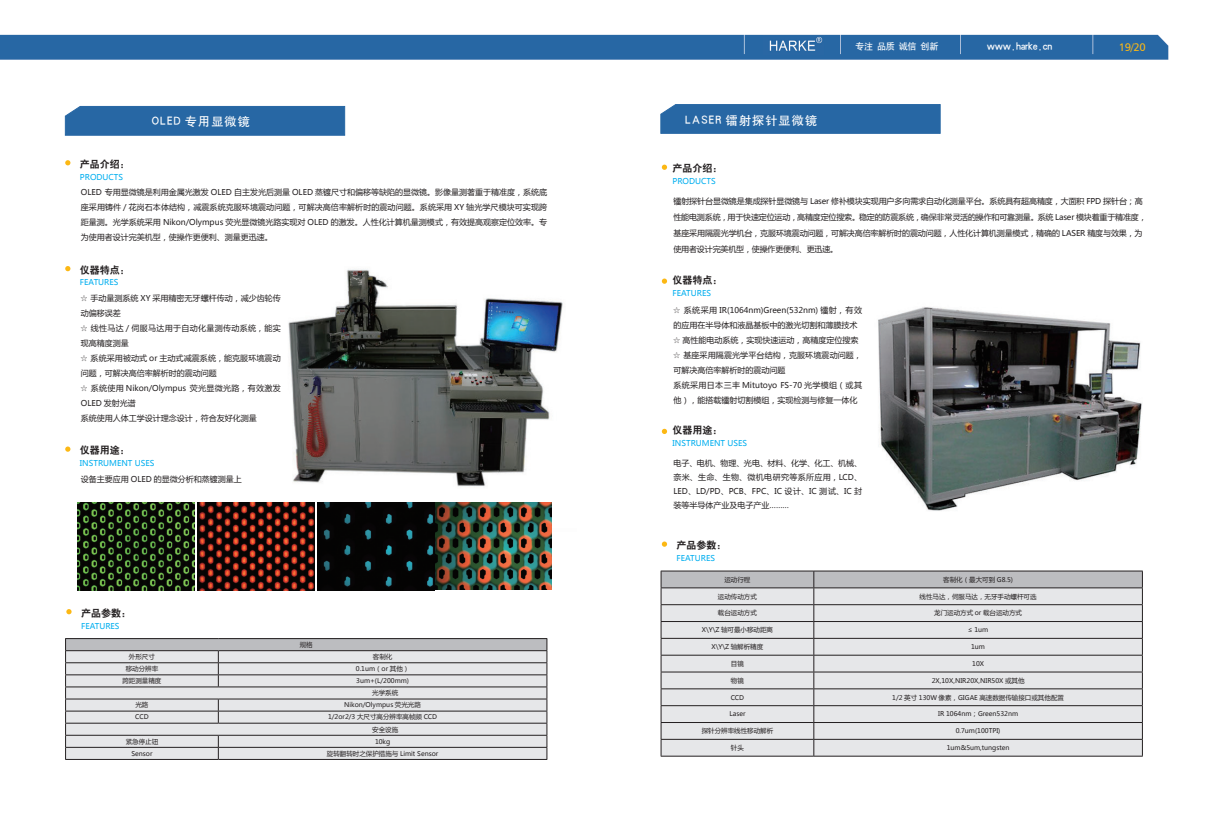
<style>
.page{position:relative;width:1208px;height:825px;background:#fff}
.page>*{position:absolute;margin:0;border:0;box-sizing:border-box;transform-origin:0 0}
.t1{font:12px "H Yb 1 gj";letter-spacing:.1em;color:#fff}
.t2{font:11px "H Yb 1 gj";letter-spacing:-.03em;color:#fff}
.t3{font:11px "Humanist 777 BT Roman B";color:#fcb814}
.t4{font:10px "H Yb 2 gj";color:#231f20}
.t5{font:9px "H Yb 1 gj";letter-spacing:-.03em;color:#fff}
.t6{font:8px/15px "Microsoft Ya Hei";color:#231f20}
.t7{font:8px "Microsoft Ya Hei";color:#00aeef}
.t8{font:6.5px/12.1px "Microsoft Ya Hei";color:#231f20}
</style>
<div class="page">
<img style="left:0;top:34px;width:1169px;height:26px">
<img style="left:764px;top:35px;width:60px;height:19px">
<img style="left:267px;top:269px;width:296px;height:263px">
<svg style="left:65px;top:160px;width:5px;height:5px"></svg>
<div style="left:65px;top:106px;width:280px;height:29px;background:#2767a4"></div>
<svg style="left:65px;top:266px;width:5px;height:5px"></svg>
<svg style="left:65px;top:446px;width:5px;height:6px"></svg>
<img style="left:77px;top:503px;width:117px;height:87px">
<img style="left:197px;top:503px;width:117px;height:87px">
<img style="left:317px;top:503px;width:117px;height:87px">
<img style="left:436px;top:503px;width:115px;height:86px">
<div style="left:66px;top:639px;width:481px;height:12px;background:#bcbdc0"></div>
<svg style="left:66px;top:651px;width:480px;height:108px;background:#e0e1e3"></svg>
<hr style="left:65px;top:662px;width:153px;height:1px;background:#231f20">
<hr style="left:218px;top:662px;width:329px;height:1px;background:#231f20">
<hr style="left:65px;top:674px;width:153px;height:1px;background:#231f20">
<hr style="left:218px;top:674px;width:329px;height:1px;background:#231f20">
<svg style="left:218px;top:651px;width:1px;height:35px"></svg>
<hr style="left:65px;top:686px;width:153px;height:1px;background:#231f20">
<hr style="left:218px;top:686px;width:329px;height:1px;background:#231f20">
<hr style="left:65px;top:699px;width:153px;height:1px;background:#231f20">
<hr style="left:218px;top:699px;width:329px;height:1px;background:#231f20">
<hr style="left:65px;top:711px;width:153px;height:1px;background:#231f20">
<hr style="left:218px;top:711px;width:329px;height:1px;background:#231f20">
<svg style="left:218px;top:699px;width:1px;height:24px"></svg>
<hr style="left:65px;top:723px;width:153px;height:1px;background:#231f20">
<hr style="left:218px;top:723px;width:329px;height:1px;background:#231f20">
<hr style="left:65px;top:735px;width:153px;height:1px;background:#231f20">
<hr style="left:218px;top:735px;width:329px;height:1px;background:#231f20">
<hr style="left:65px;top:747px;width:153px;height:1px;background:#231f20">
<hr style="left:218px;top:747px;width:329px;height:1px;background:#231f20">
<svg style="left:218px;top:736px;width:1px;height:23px"></svg>
<hr style="left:65px;top:759px;width:153px;height:1px;background:#231f20">
<hr style="left:218px;top:759px;width:329px;height:1px;background:#231f20">
<svg style="left:65px;top:639px;width:1px;height:120px"></svg>
<hr style="left:65px;top:638px;width:153px;height:1px;background:#231f20">
<hr style="left:218px;top:638px;width:329px;height:1px;background:#231f20">
<svg style="left:546px;top:639px;width:1px;height:120px"></svg>
<hr style="left:65px;top:650px;width:153px;height:1px;background:#231f20">
<hr style="left:218px;top:650px;width:329px;height:1px;background:#231f20">
<svg style="left:66px;top:609px;width:6px;height:5px"></svg>
<hr style="left:660px;top:756px;width:154px;height:1px;background:#231f20">
<hr style="left:814px;top:756px;width:328px;height:1px;background:#231f20">
<svg style="left:660px;top:571px;width:483px;height:185px;background:#d6d7d9"></svg>
<hr style="left:660px;top:587px;width:154px;height:1px;background:#231f20">
<hr style="left:814px;top:587px;width:328px;height:1px;background:#231f20">
<svg style="left:662px;top:541px;width:5px;height:6px"></svg>
<div style="left:660px;top:104px;width:280px;height:30px;background:#2767a4"></div>
<svg style="left:662px;top:279px;width:5px;height:5px"></svg>
<svg style="left:662px;top:429px;width:5px;height:5px"></svg>
<svg style="left:662px;top:165px;width:5px;height:5px"></svg>
<img style="left:878px;top:307px;width:264px;height:204px">
<h1 class="t1" style="left:152px;top:116px;width:100px">OLED 专用显微镜</h1>
<p class="t4" style="left:80px;top:159px;width:51px">产品介绍：</p>
<p class="t7" style="left:80px;top:171px;width:45px">PRODUCTS</p>
<p class="t6" style="left:81px;top:184px;width:468px;text-align:justify">OLED 专用显微镜是利用金属光激发 OLED 自主发光后测量 OLED 蒸镀尺寸和偏移等缺陷的显微镜。影像量测著重于精准度，系统底座采用铸件 / 花岗石本体结构，减震系统克服环境震动问题，可解决高倍率解析时的震动问题。系统采用 XY 轴光学尺模块可实现跨距量测。光学系统采用 Nikon/Olympus 荧光显微镜光路实现对 OLED 的激发。人性化计算机量测模式，有效提高观察定位效率。专为使用者设计完美机型，使操作更便利、测量更迅速。</p>
<p class="t4" style="left:80px;top:265px;width:51px">仪器特点：</p>
<p class="t7" style="left:80px;top:277px;width:40px">FEATURES</p>
<p class="t6" style="left:81px;top:291px;width:201px">☆ 手动量测系统 XY 采用精密无牙螺杆传动，减少齿轮传动偏移误差<br>☆ 线性马达 / 伺服马达用于自动化量测传动系统，能实现高精度测量<br>☆ 系统采用被动式 or 主动式减震系统，能克服环境震动问题，可解决高倍率解析时的震动问题<br>☆ 系统使用 Nikon/Olympus 荧光显微光路，有效激发<br>OLED 发射光谱<br>系统使用人体工学设计理念设计，符合友好化测量</p>
<p class="t4" style="left:80px;top:445px;width:51px">仪器用途：</p>
<p class="t7" style="left:80px;top:458px;width:76px">INSTRUMENT USES</p>
<p class="t6" style="left:81px;top:471px;width:163px">设备主要应用 OLED 的显微分析和蒸镀测量上</p>
<p class="t4" style="left:81px;top:608px;width:51px">产品参数：</p>
<p class="t7" style="left:81px;top:620px;width:40px">FEATURES</p>
<p class="t8" style="left:300px;top:638px;width:14px">规格</p>
<p class="t8" style="left:129px;top:650px;width:27px">外形尺寸</p>
<p class="t8" style="left:373px;top:650px;width:21px">客制化</p>
<p class="t8" style="left:126px;top:662px;width:34px">移动分辨率</p>
<p class="t8" style="left:356px;top:662px;width:55px">0.1um（or 其他）</p>
<p class="t8" style="left:122px;top:675px;width:40px">跨距测量精度</p>
<p class="t8" style="left:372px;top:675px;width:38px;text-indent:-16px">3um+(L/200mm)光学系统</p>
<p class="t8" style="left:135px;top:699px;width:14px">光路</p>
<p class="t8" style="left:344px;top:699px;width:78px">Nikon/Olympus 荧光光路</p>
<p class="t8" style="left:135px;top:711px;width:15px">CCD</p>
<p class="t8" style="left:372px;top:711px;width:67px;text-indent:-44px">1/2or2/3 大尺寸高分辨率高帧频 CCD安全设施</p>
<p class="t8" style="left:126px;top:735px;width:34px">紧急停止钮</p>
<p class="t8" style="left:375px;top:735px;width:17px">10kg</p>
<p class="t8" style="left:131px;top:747px;width:23px">Sensor</p>
<p class="t8" style="left:327px;top:747px;width:113px">旋转翻转时之保护措施与 Limit Sensor</p>
<h1 class="t1" style="left:685px;top:114px;width:133px">LASER 镭射探针显微镜</h1>
<p class="t4" style="left:672px;top:163px;width:51px">产品介绍：</p>
<p class="t7" style="left:672px;top:176px;width:45px">PRODUCTS</p>
<p class="t5" style="left:855px;top:41px;width:84px">专注 品质 诚信 创新</p>
<h2 class="t2" style="left:986px;top:41px;width:67px">www.harke.cn</h2>
<h2 class="t3" style="left:1119px;top:40px;width:28px">19/20</h2>
<p class="t6" style="left:673px;top:193px;width:475px;line-height:16px">镭射探针台显微镜是集成探针显微镜与 Laser 修补模块实现用户多向需求自动化测量平台。系统具有超高精度，大面积 FPD 探针台；高性能电测系统，用于快速定位运动，高精度定位搜索。稳定的防震系统，确保非常灵活的操作和可靠测量。系统 Laser 模块着重于精准度，基座采用隔震光学机台，克服环境震动问题，可解决高倍率解析时的震动问题，人性化计算机测量模式，精确的 LASER 精度与效果，为使用者设计完美机型，使操作更便利、更迅速。</p>
<p class="t4" style="left:672px;top:275px;width:51px">仪器特点：</p>
<p class="t7" style="left:672px;top:288px;width:40px">FEATURES</p>
<p class="t6" style="left:673px;top:302px;width:190px">☆ 系统采用 IR(1064nm)Green(532nm) 镭射，有效的应用在半导体和液晶基板中的激光切割和薄膜技术☆ 高性能电动系统，实现快速运动，高精度定位搜索☆ 基座采用隔震光学平台结构，克服环境震动问题，可解决高倍率解析时的震动问题<br>系统采用日本三丰 Mitutoyo FS-70 光学模组（或其他），能搭载镭射切割模组，实现检测与修复一体化</p>
<p class="t4" style="left:672px;top:425px;width:51px">仪器用途：</p>
<p class="t7" style="left:672px;top:438px;width:76px">INSTRUMENT USES</p>
<p class="t6" style="left:673px;top:456px;width:190px;line-height:14px;text-align:justify">电子、电机、物理、光电、材料、化学、化工、机械、奈米、生命、生物、微机电研究等系所应用，LCD、LED、LD/PD、PCB、FPC、IC 设计、IC 测试、IC 封装等半导体产业及电子产业………</p>
<p class="t4" style="left:676px;top:540px;width:51px">产品参数：</p>
<p class="t7" style="left:676px;top:553px;width:40px">FEATURES</p>
<p class="t8" style="left:724px;top:573px;width:27px">运动行程</p>
<p class="t8" style="left:943px;top:573px;width:71px">客制化（最大可到 G8.5)</p>
<p class="t8" style="left:718px;top:590px;width:40px">运动传动方式</p>
<p class="t8" style="left:919px;top:590px;width:118px">线性马达，伺服马达，无牙手动螺杆可选</p>
<p class="t8" style="left:718px;top:607px;width:40px">载台运动方式</p>
<p class="t8" style="left:934px;top:607px;width:89px">龙门运动方式 or 载台运动方式</p>
<p class="t8" style="left:702px;top:624px;width:73px">X\Y\Z 轴可最小移动距离</p>
<p class="t8" style="left:968px;top:624px;width:22px">≤ 1um</p>
<p class="t8" style="left:711px;top:640px;width:53px">X\Y\Z 轴解析精度</p>
<p class="t8" style="left:971px;top:640px;width:15px">1um</p>
<p class="t8" style="left:731px;top:657px;width:14px">目镜</p>
<p class="t8" style="left:972px;top:657px;width:13px">10X</p>
<p class="t8" style="left:731px;top:674px;width:14px">物镜</p>
<p class="t8" style="left:931px;top:674px;width:94px">2X,10X,NIR20X,NIR50X 或其他</p>
<p class="t8" style="left:730px;top:691px;width:15px">CCD</p>
<p class="t8" style="left:892px;top:691px;width:173px">1/2 英寸 130W 像素，GIGAE 高速数据传输接口或其他配置</p>
<p class="t8" style="left:729px;top:708px;width:18px">Laser</p>
<p class="t8" style="left:938px;top:708px;width:82px">IR 1064nm；Green532nm</p>
<p class="t8" style="left:701px;top:725px;width:73px">探针分辨率线性移动解析</p>
<p class="t8" style="left:955px;top:725px;width:46px">0.7um(100TPI)</p>
<p class="t8" style="left:731px;top:741px;width:14px">针头</p>
<p class="t8" style="left:946px;top:741px;width:64px">1um&amp;5um,tungsten</p>
</div>
